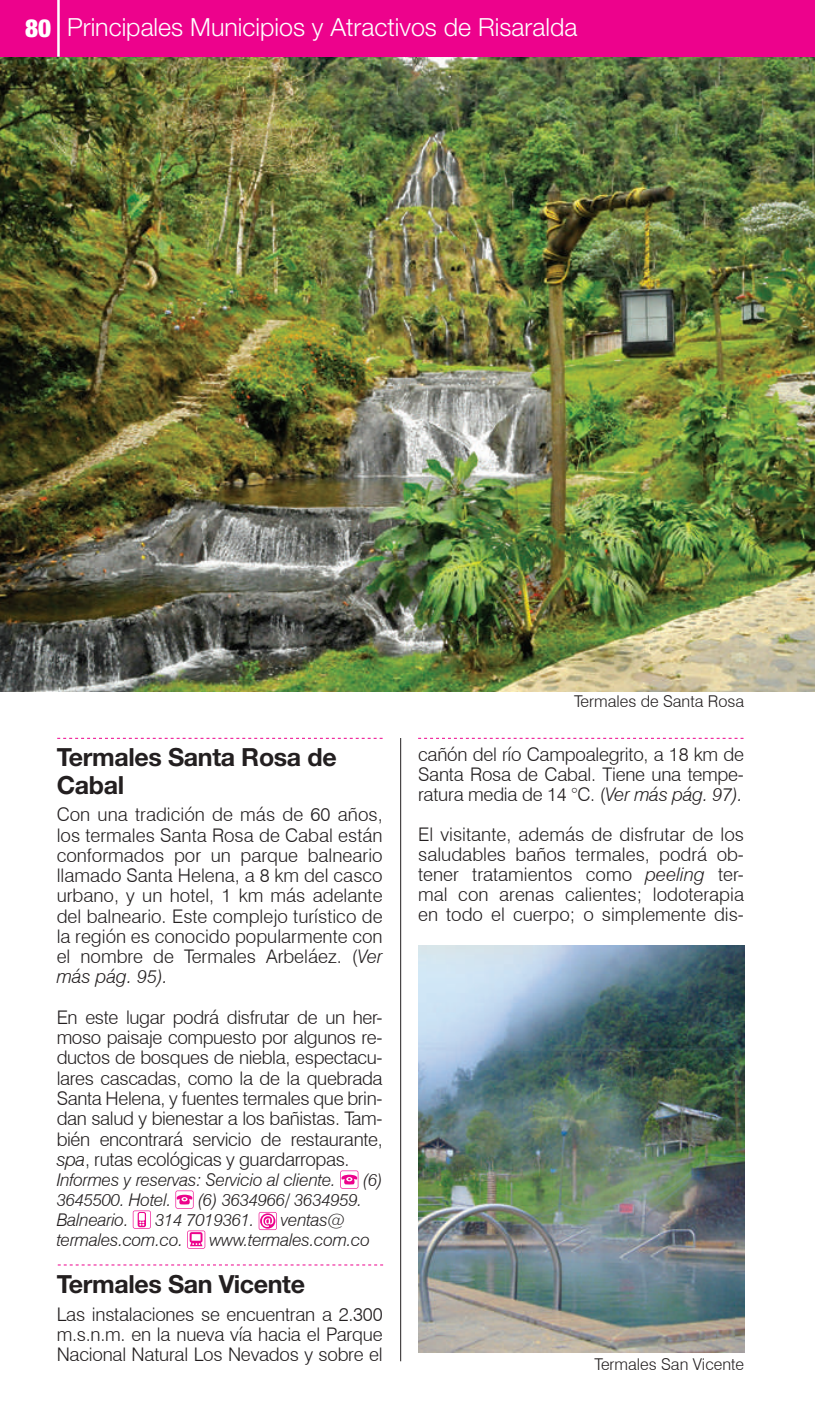
<style>
.page{position:relative;width:815px;height:1418px;background:#fff}
.page>*{position:absolute;margin:0;border:0;box-sizing:border-box;transform-origin:0 0}
.t1{font:300 25px "Helvetica Neue";color:#fff}
.t2{font:700 25px/27.5px "Helvetica Neue";letter-spacing:-.015em;color:#231f20}
.t3{font:900 condensed 25px "Helvetica Neue";color:#fff}
.t4{font:300 18.75px/20.2px "Swiss 721 BT";letter-spacing:-.015em;color:#231f20;text-align:justify}
.t5{font:italic 300 17.5px "Swiss 721 BT";letter-spacing:-.015em;color:#231f20}
.t6{font:300 16.25px "Swiss 721 BT";color:#231f20}
.s1{font-style:italic}
</style>
<div class="page">
<img style="left:0;top:57px;width:815px;height:634px">
<div style="left:0;top:0;width:815px;height:57px;background:#ed028c"></div>
<hr style="left:57px;top:0;width:3px;height:57px;background:#fff">
<svg style="left:340px;top:1170px;width:18px;height:18px"></svg>
<svg style="left:175px;top:1190px;width:19px;height:18px"></svg>
<svg style="left:133px;top:1210px;width:18px;height:18px"></svg>
<svg style="left:259px;top:1212px;width:18px;height:17px"></svg>
<svg style="left:187px;top:1230px;width:18px;height:18px"></svg>
<hr style="left:400px;top:738px;width:1px;height:623px;background:#231f20">
<svg style="left:418px;top:738px;width:326px;height:1px"></svg>
<svg style="left:58px;top:1264px;width:325px;height:1px"></svg>
<svg style="left:57px;top:738px;width:326px;height:1px"></svg>
<img style="left:418px;top:945px;width:326px;height:407px">
<h1 class="t3" style="left:25px;top:13px;width:27px">80</h1>
<h1 class="t1" style="left:67px;top:12px;width:512px">Principales Municipios y Atractivos de Risaralda</h1>
<p class="t6" style="left:574px;top:691px;width:172px">Termales de Santa Rosa</p>
<h1 class="t2" style="left:57px;top:743px;width:282px">Termales Santa Rosa de<br>Cabal</h1>
<p class="t4" style="left:57px;top:804px;width:327px">Con una tradición de más de 60 años, los termales Santa Rosa de Cabal están conformados por un parque balneario llamado Santa Helena, a 8 km del casco urbano, y un hotel, 1 km más adelante del balneario. Este complejo turístico de la región es conocido popularmente con el nombre de Termales Arbeláez. (<span class="s1">Ver más pág. 95).</span></p>
<p class="t4" style="left:57px;top:1007px;width:327px">En este lugar podrá disfrutar de un her&shy;moso paisaje compuesto por algunos re&shy;ductos de bosques de niebla, espectacu&shy;lares cascadas, como la de la quebrada Santa Helena, y fuentes termales que brin&shy;dan salud y bienestar a los bañistas. Tam&shy;bién encontrará servicio de restaurante, <span class="s1">spa</span>, rutas ecológicas y guardarropas.</p>
<p class="t5" style="left:57px;top:1168px;width:281px">Informes y reservas: Servicio al cliente.</p>
<p class="t5" style="left:363px;top:1168px;width:21px">(6)</p>
<p class="t5" style="left:57px;top:1188px;width:116px">3645500. Hotel.</p>
<p class="t5" style="left:198px;top:1188px;width:166px">(6) 3634966/ 3634959.</p>
<p class="t5" style="left:57px;top:1208px;width:73px">Balneario.</p>
<p class="t5" style="left:155px;top:1208px;width:101px">314 7019361.</p>
<p class="t5" style="left:281px;top:1208px;width:66px">ventas@</p>
<p class="t5" style="left:57px;top:1228px;width:128px">termales.com.co.</p>
<p class="t5" style="left:209px;top:1228px;width:162px">www.termales.com.co</p>
<h1 class="t2" style="left:57px;top:1270px;width:250px">Termales San Vicente</h1>
<p class="t4" style="left:57px;top:1303px;width:327px">Las instalaciones se encuentran a 2.300 m.s.n.m. en la nueva vía hacia el Parque Nacional Natural Los Nevados y sobre el</p>
<p class="t4" style="left:418px;top:744px;width:327px">cañón del río Campoalegrito, a 18 km de Santa Rosa de Cabal. Tiene una tempe&shy;ratura media de 14 °C. (<span class="s1">Ver más pág. 97).</span></p>
<p class="t4" style="left:418px;top:824px;width:327px">El visitante, además de disfrutar de los saludables baños termales, podrá ob&shy;tener tratamientos como <span class="s1">peeling</span> ter&shy;mal con arenas calientes; lodoterapia en todo el cuerpo; o simplemente dis-</p>
<p class="t6" style="left:594px;top:1354px;width:151px">Termales San Vicente</p>
</div>
